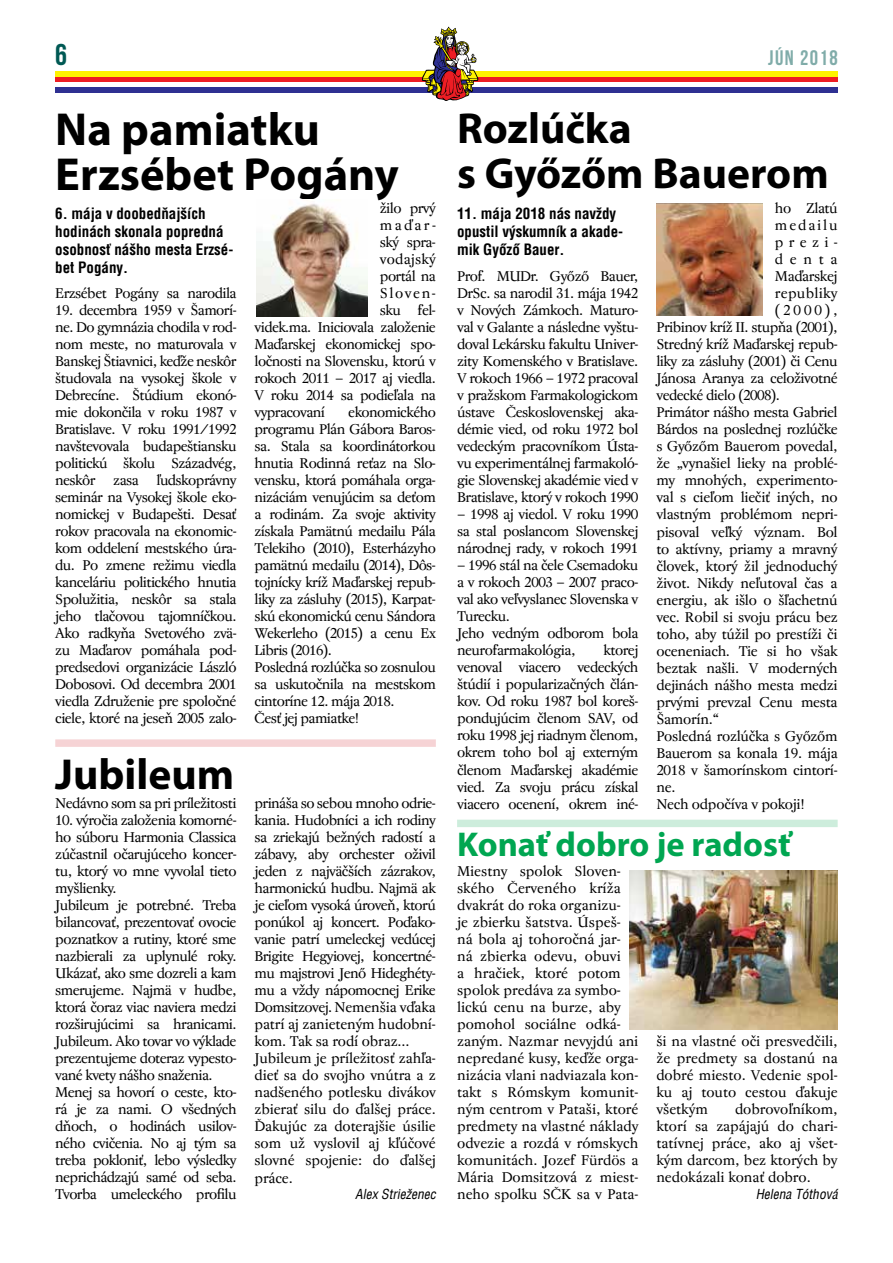
<style>
.page{position:relative;width:893px;height:1263px;background:#fff}
.page>*{position:absolute;margin:0;border:0;box-sizing:border-box;transform-origin:0 0}
.t1{font:700 46.5px/45px "Myriad Pro";color:#000}
.t2{font:700 43.5px/45px "Myriad Pro";color:#000}
.t3{font:700 34.5px "Myriad Pro";color:#00a651}
.t4{font:30px "Bebas Neue";color:#005954}
.t5{font:21px "Bebas Neue";letter-spacing:.07em;color:#80aca9}
.t6{font:700 15px/18px "Switzerland Condensed";color:#000}
.t7{font:14.25px/17px "Regent Pro";letter-spacing:-.035em;color:#000;text-align:justify}
.t8{font:14.25px/17px "Regent Pro";letter-spacing:-.005em;color:#000}
.t9{font:14.25px "Regent Pro";letter-spacing:.02em;color:#000}
.t10{font:14.25px "Regent Pro";letter-spacing:.01em;color:#000}
.t11{font:14.25px "Regent Pro";letter-spacing:.135em;color:#000}
.t12{font:italic 13.5px "Switzerland Condensed";color:#000}
</style>
<div class="page">
<div style="left:55px;top:71px;width:783px;height:6px;background:#fff200"></div>
<div style="left:55px;top:77px;width:783px;height:5px;background:#ed1d24"></div>
<div style="left:55px;top:87px;width:783px;height:6px;background:#2e3092"></div>
<svg style="left:422px;top:27px;width:56px;height:74px"></svg>
<img style="left:256px;top:203px;width:111px;height:113px">
<img style="left:656px;top:203px;width:106px;height:112px">
<div style="left:55px;top:739px;width:381px;height:8px;background:#f6d3d5"></div>
<div style="left:457px;top:820px;width:381px;height:7px;background:#cdeddc"></div>
<img style="left:629px;top:871px;width:209px;height:158px">
<h3 class="t4" style="left:55px;top:38px;width:13px">6</h3>
<h3 class="t5" style="left:768px;top:46px;width:71px">JÚN 2018</h3>
<h1 class="t1" style="left:55px;top:106px;width:345px">Na pamiatku<br>Erzsébet Pogány</h1>
<h2 class="t2" style="left:457px;top:105px;width:373px">Rozlúčka<br>s Győzőm Bauerom</h2>
<p class="t6" style="left:55px;top:204px;width:180px">6. mája v doobedňajších hodinách skonala popredná osobnosť nášho mesta Erzsé&shy;bet Pogány.</p>
<p class="t6" style="left:457px;top:204px;width:168px">11. mája 2018 nás navždy opustil výskumník a akade&shy;mik Győző Bauer.</p>
<p class="t7" style="left:55px;top:285px;width:183px">Erzsébet Pogány sa narodila</p>
<p class="t7" style="left:55px;top:302px;width:183px">19. decembra 1959 v Šamorí&shy;ne. Do gymnázia chodila v rod&shy;nom meste, no maturovala v Banskej Štiavnici, keďže neskôr študovala na vysokej škole v Debrecíne. Štúdium ekonó&shy;mie dokončila v roku 1987 v Bratislave. V roku 1991/1992 navštevovala budapeštiansku politickú školu Századvég, neskôr zasa ľudskoprávny seminár na Vysokej škole eko&shy;nomickej v Budapešti. Desať rokov pracovala na ekonomic&shy;kom oddelení mestského úra&shy;du. Po zmene režimu viedla kanceláriu politického hnutia Spolužitia, neskôr sa stala jeho tlačovou tajomníčkou.<br>Ako radkyňa Svetového zvä&shy;zu Maďarov pomáhala pod&shy;predsedovi organizácie László Dobosovi. Od decembra 2001 viedla Združenie pre spoločné ciele, ktoré na jeseň 2005 zalo-</p>
<p class="t7" style="left:380px;top:200px;width:58px">žilo prvý</p>
<p class="t7" style="left:380px;top:217px;width:58px">maďar-</p>
<p class="t7" style="left:380px;top:234px;width:58px">ský spra-</p>
<p class="t10" style="left:380px;top:251px;width:57px">vodajský</p>
<p class="t7" style="left:380px;top:268px;width:58px">portál na</p>
<p class="t7" style="left:380px;top:285px;width:57px">Sloven-</p>
<p class="t7" style="left:380px;top:302px;width:58px">sku fel-</p>
<p class="t7" style="left:255px;top:319px;width:183px">videk.ma. Iniciovala založenie</p>
<p class="t7" style="left:255px;top:336px;width:183px">Maďarskej ekonomickej spo-</p>
<p class="t7" style="left:255px;top:353px;width:183px">ločnosti na Slovensku, ktorú v</p>
<p class="t7" style="left:255px;top:370px;width:183px">rokoch 2011 – 2017 aj viedla.</p>
<p class="t7" style="left:255px;top:387px;width:183px">V roku 2014 sa podieľala na</p>
<p class="t7" style="left:255px;top:404px;width:72px">vypracovaní</p>
<p class="t7" style="left:775px;top:200px;width:64px">ho Zlatú</p>
<p class="t11" style="left:775px;top:217px;width:64px">medailu</p>
<p class="t7" style="left:775px;top:234px;width:64px">prezi-</p>
<p class="t7" style="left:775px;top:251px;width:64px">denta</p>
<p class="t7" style="left:775px;top:268px;width:64px">Maďarskej</p>
<p class="t9" style="left:775px;top:285px;width:64px">republiky</p>
<p class="t7" style="left:775px;top:302px;width:64px">(2000),</p>
<p class="t7" style="left:656px;top:319px;width:183px">Pribinov kríž II. stupňa (2001),</p>
<p class="t7" style="left:656px;top:336px;width:183px">Stredný kríž Maďarskej repub-</p>
<p class="t7" style="left:656px;top:353px;width:183px">liky za zásluhy (2001) či Cenu</p>
<p class="t7" style="left:656px;top:370px;width:183px">Jánosa Aranya za celoživotné</p>
<p class="t7" style="left:656px;top:387px;width:125px">vedecké dielo (2008).</p>
<p class="t7" style="left:656px;top:404px;width:183px">Primátor nášho mesta Gabriel</p>
<p class="t7" style="left:656px;top:421px;width:183px">Bárdos na poslednej rozlúčke</p>
<p class="t7" style="left:656px;top:438px;width:183px">s Győzőm Bauerom povedal,</p>
<p class="t7" style="left:656px;top:455px;width:183px">že „vynašiel lieky na problé-</p>
<p class="t7" style="left:656px;top:472px;width:183px">my mnohých, experimento-</p>
<p class="t7" style="left:656px;top:489px;width:183px">val s cieľom liečiť iných, no</p>
<p class="t7" style="left:656px;top:506px;width:183px">vlastným problémom nepri-</p>
<p class="t7" style="left:656px;top:523px;width:183px">pisoval veľký význam. Bol</p>
<p class="t7" style="left:656px;top:540px;width:183px">to aktívny, priamy a mravný</p>
<p class="t7" style="left:656px;top:557px;width:183px">človek, ktorý žil jednoduchý</p>
<p class="t7" style="left:656px;top:574px;width:183px">život. Nikdy neľutoval čas a</p>
<p class="t7" style="left:656px;top:591px;width:183px">energiu, ak išlo o šľachetnú</p>
<p class="t7" style="left:656px;top:608px;width:183px">vec. Robil si svoju prácu bez</p>
<p class="t7" style="left:656px;top:625px;width:183px">toho, aby túžil po prestíži či</p>
<p class="t7" style="left:656px;top:642px;width:183px">oceneniach. Tie si ho však</p>
<p class="t7" style="left:656px;top:659px;width:183px">beztak našli. V moderných</p>
<p class="t7" style="left:656px;top:676px;width:183px">dejinách nášho mesta medzi</p>
<p class="t7" style="left:656px;top:693px;width:183px">prvými prevzal Cenu mesta</p>
<p class="t7" style="left:656px;top:710px;width:65px">Šamorín.“</p>
<p class="t7" style="left:656px;top:728px;width:183px">Posledná rozlúčka s Győzőm</p>
<p class="t7" style="left:656px;top:745px;width:183px">Bauerom sa konala 19. mája</p>
<p class="t7" style="left:656px;top:762px;width:183px">2018 v šamorínskom cintorí-</p>
<p class="t7" style="left:656px;top:779px;width:21px">ne.</p>
<p class="t7" style="left:457px;top:268px;width:183px">Prof. MUDr. Győző Bauer, DrSc. sa narodil 31. mája 1942 v Nových Zámkoch. Maturo&shy;val v Galante a následne vyštu&shy;doval Lekársku fakultu Univer&shy;zity Komenského v Bratislave.<br>V rokoch 1966 – 1972 pracoval v pražskom Farmakologickom ústave Československej aka&shy;démie vied, od roku 1972 bol vedeckým pracovníkom Ústa&shy;vu experimentálnej farmakoló&shy;gie Slovenskej akadémie vied v Bratislave, ktorý v rokoch 1990</p>
<p class="t7" style="left:457px;top:506px;width:183px">– 1998 aj viedol. V roku 1990 sa stal poslancom Slovenskej národnej rady, v rokoch 1991</p>
<p class="t7" style="left:457px;top:557px;width:183px;text-align:left">– 1996 stál na čele Csemadoku a v rokoch 2003 – 2007 praco&shy;val ako veľvyslanec Slovenska v<br>Turecku.<br>Jeho vedným odborom bola neurofarmakológia,</p>
<p class="t7" style="left:255px;top:404px;width:183px;text-align:left;text-indent:94px">ekonomického programu Plán Gábora Baros&shy;sa. Stala sa koordinátorkou hnutia Rodinná reťaz na Slo&shy;vensku, ktorá pomáhala orga&shy;nizáciám venujúcim sa deťom a rodinám. Za svoje aktivity získala Pamätnú medailu Pála<br>Telekiho (2010), Esterházyho pamätnú medailu (2014), Dôs&shy;tojnícky kríž Maďarskej repub&shy;liky za zásluhy (2015), Karpat&shy;skú ekonomickú cenu Sándora<br>Wekerleho (2015) a cenu Ex<br>Libris (2016).<br>Posledná rozlúčka so zosnulou sa uskutočnila na mestskom cintoríne 12. mája 2018.<br>Česť jej pamiatke!</p>
<p class="t7" style="left:457px;top:642px;width:183px;text-indent:146px">ktorej venoval viacero vedeckých štúdií i popularizačných člán&shy;kov. Od roku 1987 bol koreš&shy;pondujúcim členom SAV, od roku 1998 jej riadnym členom, okrem toho bol aj externým členom Maďarskej akadémie vied. Za svoju prácu získal viacero ocenení, okrem iné-</p>
<h2 class="t2" style="left:55px;top:750px;width:180px">Jubileum</h2>
<p class="t7" style="left:55px;top:795px;width:183px">Nedávno som sa pri príležitosti</p>
<p class="t7" style="left:656px;top:796px;width:150px">Nech odpočíva v pokoji!</p>
<p class="t7" style="left:55px;top:812px;width:183px;text-align:left">10. výročia založenia komorné&shy;ho súboru Harmonia Classica zúčastnil očarujúceho koncer&shy;tu, ktorý vo mne vyvolal tieto myšlienky.<br>Jubileum je potrebné. Treba bilancovať, prezentovať ovocie poznatkov a rutiny, ktoré sme nazbierali za uplynulé roky.<br>Ukázať, ako sme dozreli a kam smerujeme. Najmä v hudbe, ktorá čoraz viac naviera medzi rozširujúcimi sa hranicami.<br>Jubileum. Ako tovar vo výklade prezentujeme doteraz vypesto&shy;vané kvety nášho snaženia.<br>Menej sa hovorí o ceste, kto&shy;rá je za nami. O všedných dňoch, o hodinách usilov&shy;ného cvičenia. No aj tým sa treba pokloniť, lebo výsledky neprichádzajú samé od seba.<br>Tvorba umeleckého profilu</p>
<p class="t7" style="left:255px;top:795px;width:183px;text-align:left">prináša so sebou mnoho odrie&shy;kania. Hudobníci a ich rodiny sa zriekajú bežných radostí a zábavy, aby orchester oživil jeden z najväčších zázrakov, harmonickú hudbu. Najmä ak je cieľom vysoká úroveň, ktorú ponúkol aj koncert. Poďako&shy;vanie patrí umeleckej vedúcej<br>Brigite Hegyiovej, koncertné&shy;mu majstrovi Jenő Hideghéty&shy;mu a vždy nápomocnej Erike<br>Domsitzovej. Nemenšia vďaka patrí aj zanieteným hudobní&shy;kom. Tak sa rodí obraz...<br>Jubileum je príležitosť zahľa&shy;dieť sa do svojho vnútra a z nadšeného potlesku divákov zbierať silu do ďalšej práce.<br>Ďakujúc za doterajšie úsilie som už vyslovil aj kľúčové slovné spojenie: do ďalšej práce.</p>
<p class="t12" style="left:355px;top:1186px;width:82px">Alex Strieženec</p>
<h3 class="t3" style="left:457px;top:822px;width:335px">Konať dobro je radosť</h3>
<p class="t8" style="left:457px;top:863px;width:183px">Miestny spolok Sloven&shy;ského Červeného kríža dvakrát do roka organizu-<br>je zbierku šatstva. Úspeš&shy;ná bola aj tohoročná jar&shy;ná zbierka odevu, obuvi<br>a hračiek, ktoré potom spolok predáva za symbo&shy;lickú cenu na burze, aby pomohol sociálne odká&shy;zaným. Nazmar nevyjdú ani nepredané kusy, keďže orga&shy;nizácia vlani nadviazala kon&shy;takt s Rómskym komunit&shy;ným centrom v Pataši, ktoré predmety na vlastné náklady odvezie a rozdá v rómskych komunitách. Jozef Fürdös a<br>Mária Domsitzová z miest&shy;neho spolku SČK sa v Pata-</p>
<p class="t7" style="left:656px;top:1033px;width:183px">ši na vlastné oči presvedčili, že predmety sa dostanú na dobré miesto. Vedenie spol&shy;ku aj touto cestou ďakuje všetkým</p>
<p class="t7" style="left:656px;top:1101px;width:183px;text-indent:79px">dobrovoľníkom, ktorí sa zapájajú do chari&shy;tatívnej práce, ako aj všet&shy;kým darcom, bez ktorých by nedokázali konať dobro.</p>
<p class="t12" style="left:756px;top:1186px;width:84px">Helena Tóthová</p>
</div>
